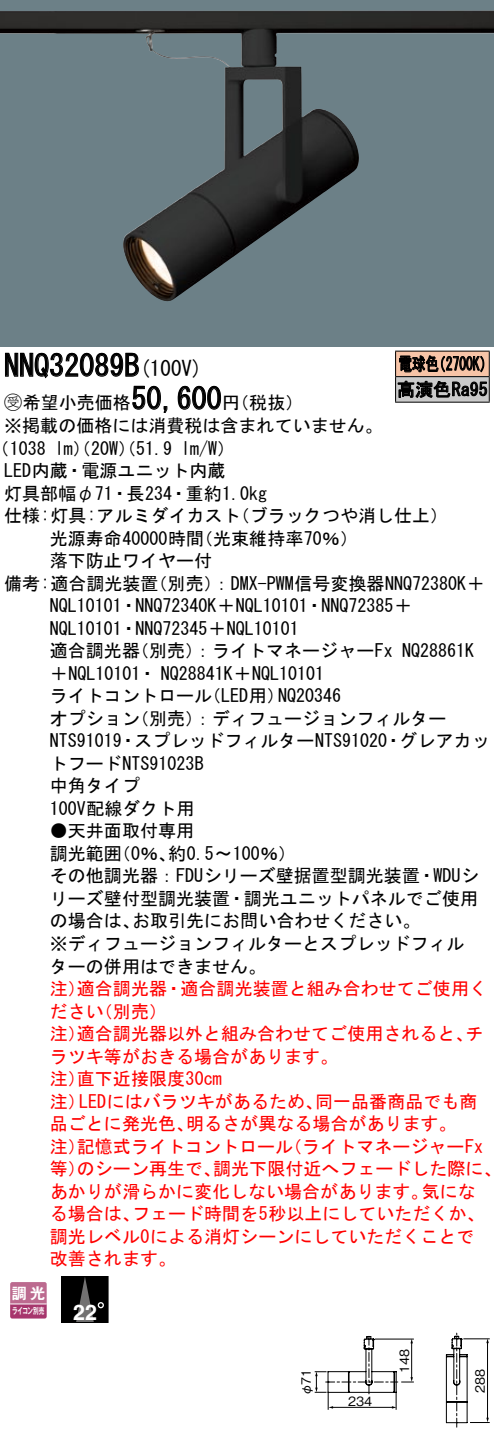
<style>
.page{position:relative;width:494px;height:1436px;background:#fff}
.page>*{position:absolute;margin:0;border:0;box-sizing:border-box;transform-origin:0 0}
.t1{font:30px "MS Gothic";color:#000}
.t2{font:700 21.6px "Helvetica LT Std";color:#fff}
.t3{font:21px "MS Gothic";color:#000}
.t4{font:18px/22.5px "MS Gothic";color:#000}
.t5{font:18px/22.5px "MS Gothic";color:#f00}
.t6{font:18px "MS Gothic";color:#000;scale:.75 1}
.t7{font:15px "Gothic MB101 Pro De Bold 90 pv RKSJ H";color:#fff}
.t8{font:12.6px "Gothic BBB Pro Medium 90 pv RKSJ H";color:#000}
.t9{font:8.7px "Gothic MB101 Pro De Bold 90 pv RKSJ H";letter-spacing:-.05em;color:#fff;scale:.65 1}
.s1{font-size:30px}
.s2{font-family:"Ford Classification 1"}
</style>
<div class="page">
<div style="left:0;top:0;width:493px;height:346px;background:#6c8087"></div>
<img style="left:0;top:11px;width:493px;height:291px">
<svg style="left:5px;top:352px;width:134px;height:27px"></svg>
<svg style="left:132px;top:385px;width:36px;height:28px"></svg>
<svg style="left:177px;top:385px;width:44px;height:25px"></svg>
<svg style="left:10px;top:1282px;width:37px;height:36px"></svg>
<hr style="left:10px;top:1303px;width:37px;height:1px;background:#fff">
<div style="left:62px;top:1275px;width:46px;height:47px;background:#000"></div>
<svg style="left:76px;top:1277px;width:28px;height:43px"></svg>
<div style="left:61px;top:1275px;width:47px;height:47px;border:1px solid #000"></div>
<hr style="left:395px;top:350px;width:94px;height:1px;background:#000">
<hr style="left:395px;top:401px;width:94px;height:1px;background:#000">
<svg style="left:395px;top:351px;width:94px;height:50px;background:#918077"></svg>
<svg style="left:314px;top:1332px;width:175px;height:94px"></svg>
<h1 class="t1" style="left:4px;top:350px;width:122px">NNQ32089</h1>
<p class="t3" style="left:124px;top:358px;width:79px">(<span class="s1">B</span> 100 (V</p>
<p class="t6" style="left:398px;top:355px;width:55px">電球色</p>
<p class="t6" style="left:432px;top:355px;width:82px">（2700 (K</p>
<p class="t4" style="left:396px;top:378px;width:92px">高演色Ra95</p>
<h1 class="t1" style="left:131px;top:383px;width:91px">50,600</h1>
<p class="t4" style="left:4px;top:391px;width:128px"><span class="s2">B</span>希望小売価格</p>
<p class="t4" style="left:4px;top:414px;width:379px">※掲載の価格には消費税は含まれていません。</p>
<p class="t4" style="left:181px;top:437px;width:55px">l m (W/</p>
<p class="t4" style="left:222px;top:391px;width:82px">（円税抜(</p>
<p class="t4" style="left:-8px;top:437px;width:56px">（1038</p>
<p class="t4" style="left:4px;top:459px;width:223px">LED内蔵・電源ユニット内蔵</p>
<p class="t4" style="left:4px;top:482px;width:264px">灯具部幅φ71・長234・重約1.0kg</p>
<p class="t4" style="left:232px;top:504px;width:218px">（ブラックつや消し仕上(</p>
<p class="t4" style="left:55px;top:437px;width:119px">lm）（20 ）（W 51.9</p>
<p class="t4" style="left:195px;top:504px;width:164px;text-indent:-191px">仕様:灯具:アルミダイカスト<br>（光束維持率70％(</p>
<p class="t4" style="left:50px;top:527px;width:156px">光源寿命40000時間</p>
<p class="t4" style="left:50px;top:549px;width:164px">落下防止ワイヤー付</p>
<p class="t4" style="left:149px;top:572px;width:336px">（別売：） DMX-PWM信号変換器NNQ72380 ＋K</p>
<p class="t4" style="left:4px;top:572px;width:156px">備考:適合調光装置</p>
<p class="t4" style="left:50px;top:594px;width:363px">NQL10101・NNQ72340 ＋K NQL10101・NNQ72385＋</p>
<p class="t4" style="left:50px;top:617px;width:250px">NQL10101・NNQ72345＋NQL10101</p>
<p class="t4" style="left:401px;top:639px;width:73px">NQ28861K</p>
<p class="t4" style="left:131px;top:639px;width:263px">（別売：）ライトマネージャーFx</p>
<p class="t4" style="left:50px;top:639px;width:91px">適合調光器</p>
<p class="t4" style="left:50px;top:662px;width:275px">＋NQL10101・ NQ28841 ＋K NQL10101</p>
<p class="t4" style="left:278px;top:684px;width:65px">NQ20346</p>
<p class="t4" style="left:203px;top:684px;width:83px">（LED用）</p>
<p class="t4" style="left:131px;top:684px;width:316px;text-indent:-81px">ライトコントロール<br>（別売：）ディフュージョンフィルター</p>
<p class="t4" style="left:50px;top:707px;width:91px">オプション</p>
<p class="t4" style="left:134px;top:729px;width:254px">スプレッドフィルターNTS91020</p>
<p class="t4" style="left:399px;top:729px;width:91px">グレアカッ</p>
<p class="t4" style="left:50px;top:729px;width:155px">NTS91019<br>トフードNTS91023B中角タイプ<br>100V配線ダクト用</p>
<p class="t4" style="left:113px;top:819px;width:184px;text-indent:-63px">●天井面取付専用<br>（0％約、 0.5〜100％(</p>
<p class="t4" style="left:119px;top:729px;width:19px">・</p>
<p class="t4" style="left:384px;top:729px;width:19px">・</p>
<p class="t4" style="left:50px;top:842px;width:73px">調光範囲</p>
<p class="t4" style="left:50px;top:864px;width:430px">その他調光器：FDUシリーズ壁据置型調光装置・WDUシ</p>
<p class="t4" style="left:50px;top:887px;width:429px">リーズ壁付型調光装置・調光ユニットパネルでご使用</p>
<p class="t4" style="left:132px;top:909px;width:290px">お取引先にお問い合わせください。</p>
<p class="t4" style="left:50px;top:909px;width:415px">の場合は、<br>※ディフュージョンフィルターとスプレッドフィルターの併用はできません。</p>
<p class="t5" style="left:77px;top:977px;width:411px">適合調光器・適合調光装置と組み合わせてご使用く</p>
<p class="t5" style="left:50px;top:977px;width:37px">注）</p>
<p class="t5" style="left:95px;top:999px;width:73px">（別売(</p>
<p class="t5" style="left:77px;top:999px;width:408px;text-indent:-27px">ださい<br>適合調光器以外と組み合わせてご使用されるとチ、</p>
<p class="t5" style="left:50px;top:1022px;width:37px">注）</p>
<p class="t5" style="left:50px;top:1044px;width:289px">ラツキ等がおきる場合があります。</p>
<p class="t5" style="left:77px;top:1067px;width:146px">直下近接限度30cm</p>
<p class="t5" style="left:50px;top:1067px;width:37px">注）</p>
<p class="t5" style="left:79px;top:1089px;width:245px">LEDにはバラツキがあるため、</p>
<p class="t5" style="left:315px;top:1089px;width:163px">同一品番商品でも商</p>
<p class="t5" style="left:50px;top:1089px;width:37px">注）</p>
<p class="t5" style="left:50px;top:1112px;width:145px">品ごとに発光色、</p>
<p class="t5" style="left:186px;top:1112px;width:272px">明るさが異なる場合があります。</p>
<p class="t5" style="left:284px;top:1134px;width:200px">（ライトマネージャーFx</p>
<p class="t5" style="left:77px;top:1134px;width:217px">記憶式ライトコントロール</p>
<p class="t5" style="left:50px;top:1134px;width:37px">注）</p>
<p class="t5" style="left:213px;top:1157px;width:290px">調光下限付近へフェードした際に、</p>
<p class="t5" style="left:50px;top:1157px;width:37px">等）</p>
<p class="t5" style="left:77px;top:1157px;width:145px">のシーン再生で、</p>
<p class="t5" style="left:132px;top:1179px;width:354px;text-indent:-82px">あかりが滑らかに変化しない場合があります。<br>フェード時間を5秒以上にしていただくか、</p>
<p class="t5" style="left:421px;top:1179px;width:55px">気にな</p>
<p class="t5" style="left:50px;top:1202px;width:426px">る場合は、<br>調光レベル0による消灯シーンにしていただくことで改善されます。</p>
<p class="t7" style="left:12px;top:1280px;width:35px">調光</p>
<p class="t9" style="left:12px;top:1303px;width:51px">ライコン別売</p>
<p class="t2" style="left:73px;top:1298px;width:26px">22</p>
<p class="t8" style="left:296px;top:1395px;width:29px;rotate:-90deg">φ71</p>
<p class="t8" style="left:348px;top:1390px;width:26px">234</p>
<p class="t8" style="left:394px;top:1372px;width:26px;rotate:-90deg">148</p>
<p class="t8" style="left:469px;top:1392px;width:26px;rotate:-90deg">288</p>
</div>
